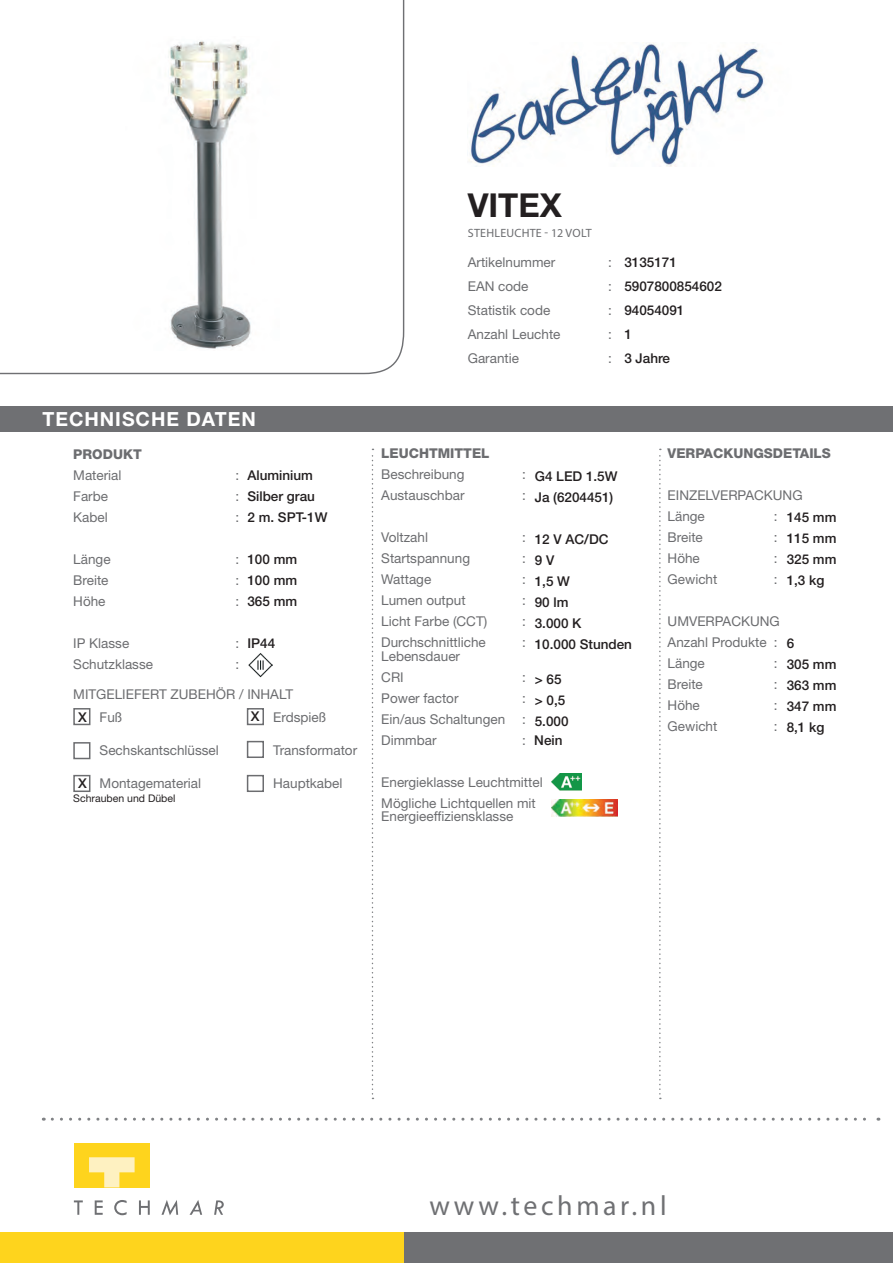
<style>
.page{position:relative;width:893px;height:1263px;background:#fff}
.page>*{position:absolute;margin:0;border:0;box-sizing:border-box;transform-origin:0 0}
.t1{font:700 33px "Helvetica Neue LT Std";color:#231f20}
.t2{font:27.9px "Myriad Pro";letter-spacing:.13em;color:#6f7073}
.t3{font:700 19.5px "Helvetica Neue LT Std";letter-spacing:.05em;color:#fff}
.t4{font:13.5px/21px "Helvetica Neue LT Std";color:#6c6d70}
.t5{font:500 13.5px/21px "Helvetica Neue LT Std";color:#231f20}
.t6{font:800 13.5px "Helvetica Neue LT Std";color:#6c6d70}
.t7{font:12px "Myriad Pro";letter-spacing:.02em;color:#6c6d70}
.t8{font:10.5px "Helvetica Neue LT Std";color:#231f20}
</style>
<div class="page">
<svg style="left:0;top:0;width:405px;height:375px"></svg>
<div style="left:0;top:406px;width:893px;height:26px;background:#6f7073"></div>
<svg style="left:52px;top:1118px;width:827px;height:3px"></svg>
<svg style="left:372px;top:449px;width:1px;height:650px"></svg>
<svg style="left:659px;top:449px;width:2px;height:650px"></svg>
<div style="left:404px;top:1232px;width:489px;height:31px;background:#6f7073"></div>
<div style="left:0;top:1232px;width:404px;height:31px;background:#fed41d"></div>
<svg style="left:74px;top:1200px;width:9px;height:15px"></svg>
<svg style="left:95px;top:1200px;width:8px;height:15px"></svg>
<svg style="left:139px;top:1200px;width:11px;height:15px"></svg>
<svg style="left:190px;top:1200px;width:12px;height:15px"></svg>
<svg style="left:214px;top:1200px;width:10px;height:15px"></svg>
<svg style="left:114px;top:1200px;width:13px;height:15px"></svg>
<svg style="left:161px;top:1200px;width:17px;height:15px"></svg>
<div style="left:74px;top:1143px;width:76px;height:44px;background:#fed41d"></div>
<svg style="left:89px;top:1157px;width:46px;height:30px"></svg>
<div style="left:73px;top:708px;width:17px;height:17px;border:2px solid #6c6d70"></div>
<div style="left:73px;top:742px;width:17px;height:17px;border:2px solid #6c6d70"></div>
<div style="left:73px;top:775px;width:17px;height:17px;border:2px solid #6c6d70"></div>
<div style="left:247px;top:708px;width:17px;height:17px;border:2px solid #6c6d70"></div>
<div style="left:247px;top:741px;width:17px;height:17px;border:2px solid #6c6d70"></div>
<div style="left:247px;top:775px;width:17px;height:17px;border:2px solid #6c6d70"></div>
<img style="left:248px;top:653px;width:25px;height:24px">
<img style="left:551px;top:774px;width:30px;height:17px">
<img style="left:551px;top:800px;width:66px;height:17px">
<img style="left:469px;top:43px;width:296px;height:124px">
<img style="left:126px;top:36px;width:154px;height:315px">
<h3 class="t3" style="left:43px;top:407px;width:215px">TECHNISCHE DATEN</h3>
<p class="t6" style="left:73px;top:446px;width:70px">PRODUKT</p>
<p class="t4" style="left:73px;top:464px;width:50px">Material</p>
<p class="t4" style="left:235px;top:464px;width:5px">:</p>
<p class="t4" style="left:73px;top:485px;width:36px">Farbe</p>
<p class="t4" style="left:235px;top:485px;width:5px">:</p>
<p class="t4" style="left:73px;top:506px;width:36px">Kabel</p>
<p class="t4" style="left:235px;top:506px;width:5px">:</p>
<p class="t4" style="left:73px;top:548px;width:39px">Länge</p>
<p class="t4" style="left:235px;top:548px;width:5px">:</p>
<p class="t4" style="left:73px;top:569px;width:37px">Breite</p>
<p class="t4" style="left:235px;top:569px;width:5px">:</p>
<p class="t4" style="left:73px;top:590px;width:34px">Höhe</p>
<p class="t4" style="left:235px;top:590px;width:5px">:</p>
<p class="t4" style="left:73px;top:632px;width:57px">IP Klasse</p>
<p class="t4" style="left:235px;top:632px;width:5px">:</p>
<p class="t4" style="left:73px;top:653px;width:81px">Schutzklasse</p>
<p class="t4" style="left:235px;top:653px;width:5px">:</p>
<p class="t4" style="left:73px;top:683px;width:221px">MITGELIEFERT ZUBEHÖR / INHALT</p>
<p class="t5" style="left:247px;top:465px;width:82px">Aluminium<br>Silber grau<br>2 m. SPT-1W</p>
<p class="t5" style="left:247px;top:549px;width:51px;text-align:justify">100 mm 100 mm 365 mm</p>
<p class="t5" style="left:247px;top:633px;width:29px">IP44</p>
<p class="t5" style="left:78px;top:706px;width:10px">X</p>
<p class="t5" style="left:251px;top:706px;width:10px">X</p>
<p class="t4" style="left:100px;top:707px;width:24px">Fuß</p>
<p class="t4" style="left:100px;top:740px;width:121px">Sechskantschlüssel</p>
<p class="t4" style="left:100px;top:773px;width:103px">Montagematerial</p>
<p class="t5" style="left:78px;top:772px;width:10px">X</p>
<p class="t8" style="left:73px;top:792px;width:104px">Schrauben und Dübel</p>
<p class="t4" style="left:273px;top:707px;width:55px">Erdspieß</p>
<p class="t4" style="left:273px;top:740px;width:86px">Transformator</p>
<p class="t4" style="left:273px;top:773px;width:71px">Hauptkabel</p>
<h1 class="t1" style="left:468px;top:185px;width:96px">VITEX</h1>
<p class="t7" style="left:468px;top:225px;width:125px">STEHLEUCHTE - 12 VOLT</p>
<p class="t4" style="left:468px;top:252px;width:89px">Artikelnummer</p>
<p class="t4" style="left:608px;top:252px;width:5px">:</p>
<p class="t4" style="left:468px;top:276px;width:62px">EAN code</p>
<p class="t4" style="left:608px;top:276px;width:5px">:</p>
<p class="t4" style="left:468px;top:300px;width:84px">Statistik code</p>
<p class="t4" style="left:608px;top:300px;width:5px">:</p>
<p class="t4" style="left:468px;top:324px;width:94px">Anzahl Leuchte</p>
<p class="t4" style="left:608px;top:324px;width:5px">:</p>
<p class="t4" style="left:468px;top:348px;width:53px">Garantie</p>
<p class="t4" style="left:608px;top:348px;width:5px">:</p>
<p class="t5" style="left:624px;top:250px;width:99px;line-height:24px">3135171<br>5907800854602<br>94054091<br>1<br>3 Jahre</p>
<p class="t6" style="left:381px;top:445px;width:110px">LEUCHTMITTEL</p>
<p class="t4" style="left:381px;top:464px;width:85px">Beschreibung</p>
<p class="t4" style="left:522px;top:464px;width:5px">:</p>
<p class="t4" style="left:381px;top:485px;width:85px">Austauschbar</p>
<p class="t4" style="left:522px;top:485px;width:5px">:</p>
<p class="t4" style="left:381px;top:527px;width:48px">Voltzahl</p>
<p class="t4" style="left:522px;top:527px;width:5px">:</p>
<p class="t4" style="left:381px;top:548px;width:90px">Startspannung</p>
<p class="t4" style="left:522px;top:548px;width:5px">:</p>
<p class="t4" style="left:381px;top:569px;width:52px">Wattage</p>
<p class="t4" style="left:522px;top:569px;width:5px">:</p>
<p class="t4" style="left:381px;top:590px;width:86px">Lumen output</p>
<p class="t4" style="left:522px;top:590px;width:5px">:</p>
<p class="t4" style="left:381px;top:611px;width:108px">Licht Farbe (CCT)</p>
<p class="t4" style="left:522px;top:611px;width:5px">:</p>
<p class="t4" style="left:381px;top:632px;width:106px">Durchschnittliche</p>
<p class="t4" style="left:522px;top:632px;width:5px">:</p>
<p class="t4" style="left:381px;top:645px;width:80px">Lebensdauer<br>CRI</p>
<p class="t5" style="left:535px;top:465px;width:84px">G4 LED 1.5W<br>Ja (6204451)</p>
<p class="t5" style="left:535px;top:528px;width:99px">12 V AC/DC<br>9 V<br>1,5 W<br>90 lm<br>3.000 K<br>10.000 Stunden</p>
<p class="t5" style="left:535px;top:668px;width:35px">&gt; 65 &gt; 0,5<br>5.000</p>
<p class="t4" style="left:522px;top:666px;width:5px">:</p>
<p class="t4" style="left:381px;top:687px;width:79px">Power factor</p>
<p class="t4" style="left:522px;top:687px;width:5px">:</p>
<p class="t4" style="left:381px;top:708px;width:126px">Ein/aus Schaltungen</p>
<p class="t4" style="left:522px;top:708px;width:5px">:</p>
<p class="t4" style="left:381px;top:729px;width:57px">Dimmbar</p>
<p class="t4" style="left:522px;top:729px;width:5px">:</p>
<p class="t4" style="left:381px;top:771px;width:163px">Energieklasse Leuchtmittel<br>Mögliche Lichtquellen mit</p>
<p class="t4" style="left:381px;top:806px;width:134px">Energieeffiziensklasse</p>
<p class="t5" style="left:534px;top:729px;width:30px">Nein</p>
<p class="t6" style="left:668px;top:445px;width:165px">VERPACKUNGSDETAILS</p>
<p class="t4" style="left:668px;top:485px;width:136px">EINZELVERPACKUNG<br>Länge</p>
<p class="t5" style="left:787px;top:507px;width:51px;text-align:justify">145 mm 115 mm 325 mm 1,3 kg</p>
<p class="t4" style="left:774px;top:506px;width:5px">:</p>
<p class="t4" style="left:668px;top:527px;width:37px">Breite</p>
<p class="t4" style="left:774px;top:527px;width:5px">:</p>
<p class="t4" style="left:668px;top:548px;width:34px">Höhe</p>
<p class="t4" style="left:774px;top:548px;width:5px">:</p>
<p class="t4" style="left:668px;top:569px;width:51px">Gewicht</p>
<p class="t4" style="left:774px;top:569px;width:5px">:</p>
<p class="t4" style="left:668px;top:611px;width:114px">UMVERPACKUNG<br>Anzahl Produkte :<br>Länge</p>
<p class="t5" style="left:787px;top:633px;width:51px">6<br>305 mm<br>363 mm<br>347 mm<br>8,1 kg</p>
<p class="t4" style="left:774px;top:653px;width:5px">:</p>
<p class="t4" style="left:668px;top:674px;width:37px">Breite</p>
<p class="t4" style="left:774px;top:674px;width:5px">:</p>
<p class="t4" style="left:668px;top:695px;width:34px">Höhe</p>
<p class="t4" style="left:774px;top:695px;width:5px">:</p>
<p class="t4" style="left:668px;top:716px;width:51px">Gewicht</p>
<p class="t4" style="left:774px;top:716px;width:5px">:</p>
<h2 class="t2" style="left:429px;top:1188px;width:239px">www.techmar.nl</h2>
</div>
